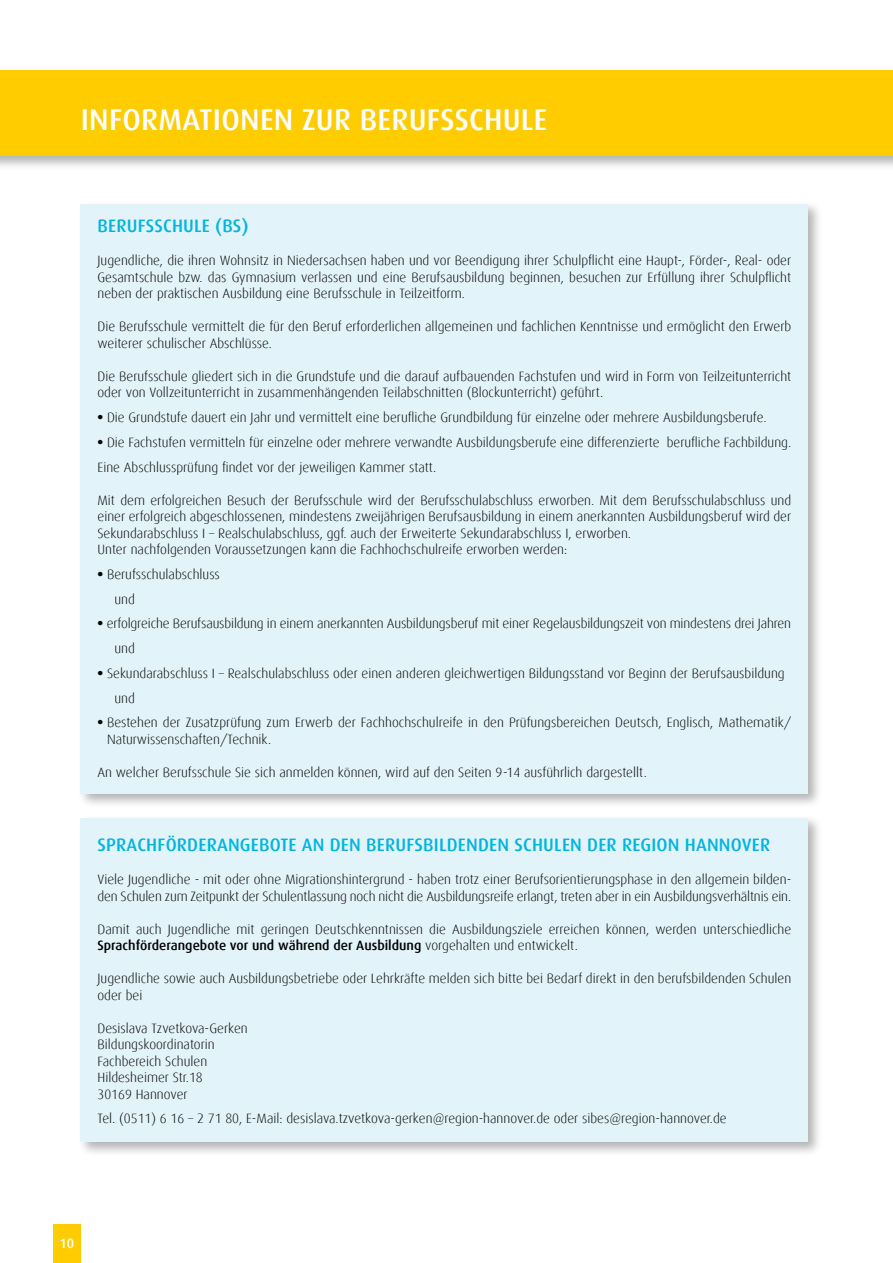
<style>
.page{position:relative;width:893px;height:1263px;background:#fff}
.page>*{position:absolute;margin:0;border:0;box-sizing:border-box;transform-origin:0 0}
.t1{font:500 30px "Dax";letter-spacing:.01em;color:#fff}
.t2{font:500 18px "Dax";letter-spacing:.01em;color:#00b5e0}
.t3{font:300 13.5px/16.5px "Dax";color:#000}
.t4{font:500 13.5px "Dax";color:#fff}
.s1{font-weight:800}
.s2{font-weight:500}
</style>
<div class="page">
<div style="left:53px;top:1225px;width:28px;height:38px;background:#fc0"></div>
<div style="left:78px;top:201px;width:745px;height:607px;background:#000;opacity:.3"></div>
<div style="left:81px;top:204px;width:727px;height:589px;background:#e3f3fa"></div>
<div style="left:0;top:68px;width:893px;height:103px;background:#000;opacity:.3"></div>
<div style="left:0;top:71px;width:893px;height:85px;background:#fc0"></div>
<div style="left:78px;top:814px;width:745px;height:343px;background:#000;opacity:.3"></div>
<div style="left:81px;top:818px;width:727px;height:324px;background:#e3f3fa"></div>
<h1 class="t1" style="left:81px;top:103px;width:468px">INFORMATIONEN ZUR BERUFSSCHULE</h1>
<h2 class="t2" style="left:97px;top:216px;width:153px">BERUFSSCHULE (BS)</h2>
<p class="t3" style="left:97px;top:253px;width:695px;text-align:justify">Jugendliche, die ihren Wohnsitz in Niedersachsen haben und vor Beendigung ihrer Schulpflicht eine Haupt-, Förder-, Real- oder Gesamtschule bzw. das Gymnasium verlassen und eine Berufsausbildung beginnen, besuchen zur Erfüllung ihrer Schulpflicht neben der praktischen Ausbildung eine Berufsschule in Teilzeitform.</p>
<p class="t3" style="left:97px;top:318px;width:695px">Die Berufsschule vermittelt die für den Beruf erforderlichen allgemeinen und fachlichen Kenntnisse und ermöglicht den Erwerb weiterer schulischer Abschlüsse.</p>
<p class="t3" style="left:97px;top:368px;width:695px">Die Berufsschule gliedert sich in die Grundstufe und die darauf aufbauenden Fachstufen und wird in Form von Teilzeitunterricht oder von Vollzeitunterricht in zusammenhängenden Teilabschnitten (Blockunterricht) geführt.</p>
<p class="t3" style="left:97px;top:409px;width:671px"><span class="s1">•</span> Die Grundstufe dauert ein Jahr und vermittelt eine berufliche Grundbildung für einzelne oder mehrere Ausbildungsberufe.</p>
<p class="t3" style="left:97px;top:430px;width:695px;line-height:24.8px"><span class="s1">•</span> Die Fachstufen vermitteln für einzelne oder mehrere verwandte Ausbildungsberufe eine differenzierte berufliche Fachbildung.<br>Eine Abschlussprüfung findet vor der jeweiligen Kammer statt.</p>
<p class="t3" style="left:97px;top:492px;width:695px">Mit dem erfolgreichen Besuch der Berufsschule wird der Berufsschulabschluss erworben. Mit dem Berufsschulabschluss und einer erfolgreich abgeschlossenen, mindestens zweijährigen Berufsausbildung in einem anerkannten Ausbildungsberuf wird der Sekundarabschluss I – Realschulabschluss, ggf. auch der Erweiterte Sekundarabschluss I, erworben.<br>Unter nachfolgenden Voraussetzungen kann die Fachhochschulreife erworben werden:</p>
<p class="t3" style="left:115px;top:562px;width:107px;line-height:24.8px;text-indent:-17px"><span class="s1">•</span> Berufsschulabschluss und</p>
<p class="t3" style="left:115px;top:611px;width:678px;line-height:24.8px;text-indent:-17px"><span class="s1">•</span> erfolgreiche Berufsausbildung in einem anerkannten Ausbildungsberuf mit einer Regelausbildungszeit von mindestens drei Jahren und</p>
<p class="t3" style="left:115px;top:661px;width:672px;line-height:24.8px;text-indent:-17px"><span class="s1">•</span> Sekundarabschluss I – Realschulabschluss oder einen anderen gleichwertigen Bildungsstand vor Beginn der Berufsausbildung und</p>
<p class="t3" style="left:107px;top:714px;width:686px;text-indent:-10px"><span class="s1">•</span> Bestehen der Zusatzprüfung zum Erwerb der Fachhochschulreife in den Prüfungsbereichen Deutsch, Englisch, Mathematik/<br>Naturwissenschaften/Technik.</p>
<p class="t3" style="left:97px;top:764px;width:551px">An welcher Berufsschule Sie sich anmelden können, wird auf den Seiten 9-14 ausführlich dargestellt.</p>
<h2 class="t2" style="left:97px;top:835px;width:674px">SPRACHFÖRDERANGEBOTE AN DEN BERUFSBILDENDEN SCHULEN DER REGION HANNOVER</h2>
<p class="t3" style="left:97px;top:871px;width:695px">Viele Jugendliche - mit oder ohne Migrationshintergrund - haben trotz einer Berufsorientierungsphase in den allgemein bilden&shy;den Schulen zum Zeitpunkt der Schulentlassung noch nicht die Ausbildungsreife erlangt, treten aber in ein Ausbildungsverhältnis ein.</p>
<p class="t3" style="left:97px;top:921px;width:695px">Damit auch Jugendliche mit geringen Deutschkenntnissen die Ausbildungsziele erreichen können, werden unterschiedliche<br><span class="s2">Sprachförderangebote vor und während der Ausbildung</span> vorgehalten und entwickelt.</p>
<p class="t3" style="left:97px;top:970px;width:695px">Jugendliche sowie auch Ausbildungsbetriebe oder Lehrkräfte melden sich bitte bei Bedarf direkt in den berufsbildenden Schulen oder bei</p>
<p class="t3" style="left:97px;top:1020px;width:152px">Desislava Tzvetkova-Gerken<br>Bildungskoordinatorin<br>Fachbereich Schulen<br>Hildesheimer Str.18<br>30169 Hannover</p>
<p class="t3" style="left:97px;top:1110px;width:631px">Tel. (0511) 6 16 – 2 71 80, E-Mail: desislava.tzvetkova-gerken@region-hannover.de oder sibes@region-hannover.de</p>
<p class="t4" style="left:60px;top:1235px;width:16px">10</p>
</div>
